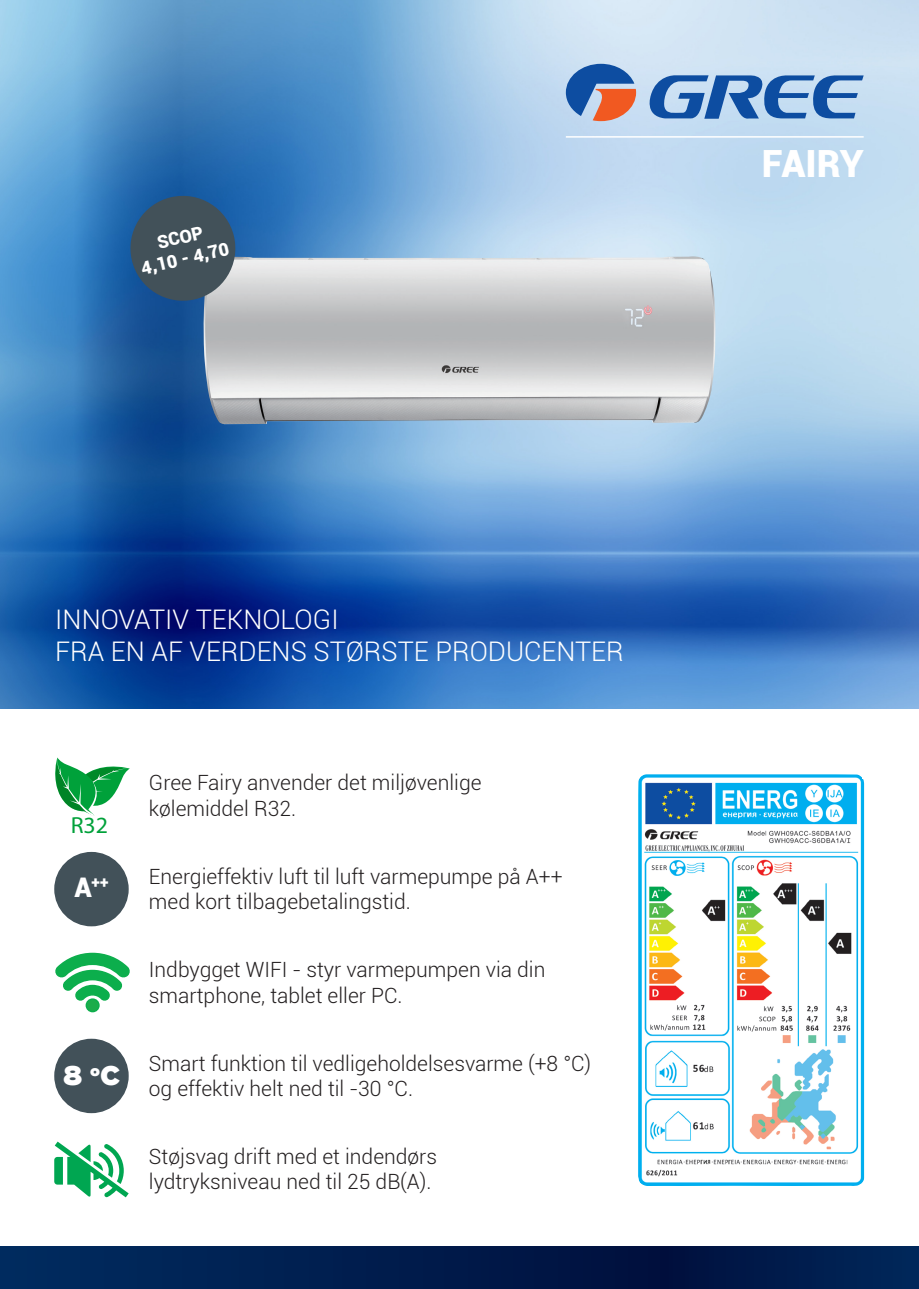
<style>
.page{position:relative;width:919px;height:1289px;background:#fff}
.page>*{position:absolute;margin:0;border:0;box-sizing:border-box;transform-origin:0 0}
.t1{font:900 37.5px "Roboto";letter-spacing:-.01em;color:#fff}
.t2{font:300 27px "Roboto";color:#fff}
.t3{font:900 27px "Ridley Grotesk";color:#fff}
.t4{font:900 23.25px "Ridley Grotesk";color:#00a13a}
.t5{font:300 21px/25.2px "Roboto";color:#231f20}
.t6{font:900 18px "Roboto";color:#fff}
.t7{font:900 15.75px "Ridley Grotesk";color:#fff}
.t8{font:900 15.75px "Roboto";color:#fff}
.s1{font-size:27px}
</style>
<div class="page">
<img style="left:0;top:0;width:918px;height:708px">
<hr style="left:566px;top:136px;width:297px;height:2px;background:#fff">
<svg style="left:0;top:1246px;width:918px;height:42px;background:#001d4e"></svg>
<img style="left:638px;top:774px;width:226px;height:412px">
<div style="left:862px;top:764px;width:12px;height:15px;background:#fff"></div>
<img style="left:203px;top:256px;width:513px;height:168px">
<svg style="left:55px;top:952px;width:75px;height:50px"></svg>
<div style="left:86px;top:999px;width:13px;height:12px;background:#1cac4b;border-radius:50%"></div>
<div style="left:86px;top:998px;width:14px;height:14px;border:2px solid #0cae4c;border-radius:50%"></div>
<svg style="left:54px;top:1141px;width:75px;height:56px"></svg>
<svg style="left:55px;top:757px;width:75px;height:59px"></svg>
<div style="left:55px;top:852px;width:73px;height:73px;background:#425159;border-radius:50%"></div>
<div style="left:54px;top:851px;width:75px;height:75px;border:2px solid #425159;border-radius:50%"></div>
<div style="left:55px;top:1039px;width:73px;height:73px;background:#425159;border-radius:50%"></div>
<div style="left:54px;top:1038px;width:75px;height:75px;border:2px solid #425159;border-radius:50%"></div>
<svg style="left:566px;top:64px;width:70px;height:57px;background:#87829d"></svg>
<svg style="left:643px;top:75px;width:220px;height:45px;background:#6e99cb"></svg>
<svg style="left:125px;top:191px;width:115px;height:115px;background:#405d76"></svg>
<p class="t6" style="left:155px;top:230px;width:48px;rotate:-13deg">SCOP</p>
<p class="t6" style="left:139px;top:256px;width:91px;rotate:-13deg">4,10 - 4,70</p>
<p class="t2" style="left:55px;top:600px;width:285px">INNOVATIV TEKNOLOGI</p>
<p class="t2" style="left:55px;top:632px;width:570px">FRA EN AF VERDENS STØRSTE PRODUCENTER</p>
<p class="t4" style="left:71px;top:811px;width:39px">R32</p>
<p class="t8" style="left:74px;top:871px;width:36px"><span class="s1">A</span>++</p>
<p class="t7" style="left:60px;top:876px;width:43px"><span class="s1">A</span>++</p>
<p class="t3" style="left:63px;top:1058px;width:59px">8 <sup>o</sup>C</p>
<p class="t5" style="left:149px;top:769px;width:334px">Gree Fairy anvender det miljøvenlige</p>
<p class="t5" style="left:149px;top:795px;width:149px">kølemiddel R32.</p>
<p class="t5" style="left:149px;top:863px;width:415px">Energieffektiv luft til luft varmepumpe på A++ med kort tilbagebetalingstid.</p>
<p class="t5" style="left:149px;top:956px;width:398px">Indbygget WIFI - styr varmepumpen via din smartphone, tablet eller PC.</p>
<p class="t5" style="left:149px;top:1049px;width:443px">Smart funktion til vedligeholdelsesvarme (+8 °C) og effektiv helt ned til -30 °C.</p>
<p class="t5" style="left:149px;top:1143px;width:290px">Støjsvag drift med et indendørs lydtryksniveau ned til 25 dB(A).</p>
<p class="t1" style="left:761px;top:137px;width:103px">FAIRY</p>
</div>
